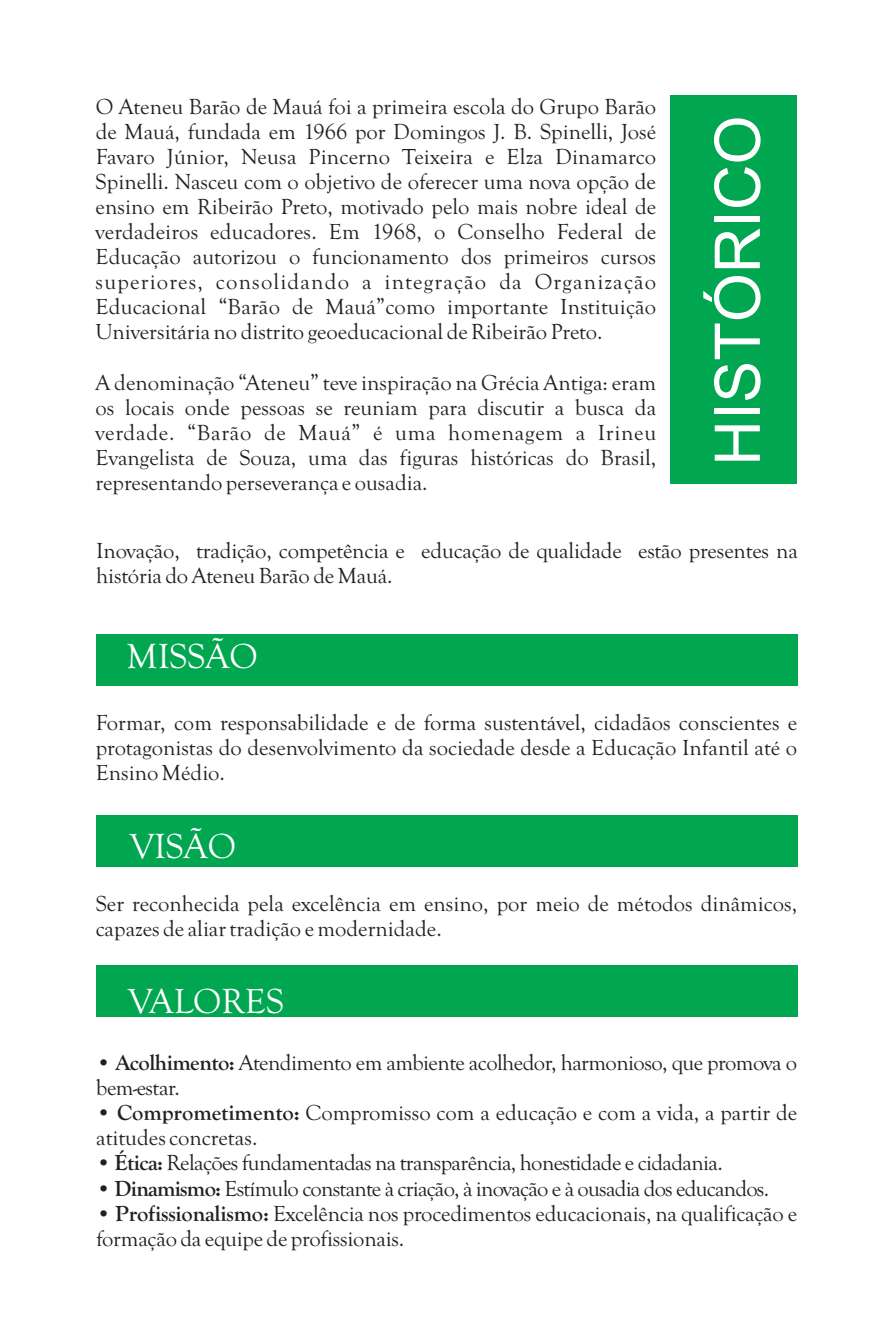
<style>
.page{position:relative;width:893px;height:1340px;background:#fff}
.page>*{position:absolute;margin:0;border:0;box-sizing:border-box;transform-origin:0 0}
.t1{font:63px "Arial";color:#fff}
.t2{font:36px "Goudy Old Style T";color:#fff}
.t3{font:22.5px/25px "Goudy Old Style T";letter-spacing:-.01em;color:#231f20}
.t4{font:22.5px "Goudy Old Style T";letter-spacing:-.035em;color:#231f20}
.t5{font:22.5px "Goudy Old Style T";letter-spacing:-.03em;color:#231f20}
.s1{font-weight:700}
</style>
<div class="page">
<div style="left:96px;top:815px;width:701px;height:51px;background:#00a650"></div>
<div style="left:670px;top:95px;width:127px;height:389px;background:#00a650"></div>
<div style="left:96px;top:634px;width:701px;height:51px;background:#00a650"></div>
<div style="left:96px;top:965px;width:701px;height:51px;background:#00a650"></div>
<p class="t3" style="left:96px;top:94px;width:562px;text-align:justify">O Ateneu Barão de Mauá foi a primeira escola do Grupo Barão de Mauá, fundada em 1966 por Domingos J. B. Spinelli, José Favaro Júnior, Neusa Pincerno Teixeira e Elza Dinamarco Spinelli. Nasceu com o objetivo de oferecer uma nova opção de ensino em Ribeirão Preto, motivado pelo mais nobre ideal de verdadeiros educadores. Em 1968, o Conselho Federal de Educação autorizou o funcionamento dos primeiros cursos superiores, consolidando a integração da Organização Educacional “Barão de Mauá”como importante Instituição Universitária no distrito geoeducacional de Ribeirão Preto.</p>
<p class="t3" style="left:96px;top:369px;width:562px;text-align:justify">A denominação “Ateneu” teve inspiração na Grécia Antiga: eram os locais onde pessoas se reuniam para discutir a busca da verdade. “Barão de Mauá” é uma homenagem a Irineu Evangelista de Souza, uma das figuras históricas do Brasil, representando perseverança e ousadia.</p>
<h1 class="t1" style="left:714px;top:466px;width:352px;rotate:-90deg">HISTÓRICO</h1>
<p class="t3" style="left:96px;top:538px;width:703px">Inovação, tradição, competência e educação de qualidade estão presentes na história do Ateneu Barão de Mauá.</p>
<h2 class="t2" style="left:127px;top:636px;width:133px">MISSÃO</h2>
<p class="t3" style="left:96px;top:710px;width:703px;text-align:justify">Formar, com responsabilidade e de forma sustentável, cidadãos conscientes e protagonistas do desenvolvimento da sociedade desde a Educação Infantil até o Ensino Médio.</p>
<h2 class="t2" style="left:130px;top:826px;width:108px">VISÃO</h2>
<p class="t3" style="left:96px;top:891px;width:703px">Ser reconhecida pela excelência em ensino, por meio de métodos dinâmicos, capazes de aliar tradição e modernidade.</p>
<h2 class="t2" style="left:128px;top:980px;width:157px">VALORES</h2>
<p class="t3" style="left:96px;top:1049px;width:702px">• <span class="s1">Acolhimento:</span> Atendimento em ambiente acolhedor, harmonioso, que promova o bem-estar.</p>
<p class="t3" style="left:96px;top:1100px;width:702px">• <span class="s1">Comprometimento:</span> Compromisso com a educação e com a vida, a partir de atitudes concretas.</p>
<p class="t5" style="left:96px;top:1150px;width:628px">• <span class="s1">Ética:</span> Relações fundamentadas na transparência, honestidade e cidadania.</p>
<p class="t4" style="left:96px;top:1175px;width:674px">• <span class="s1">Dinamismo:</span> Estímulo constante à criação, à inovação e à ousadia dos educandos.</p>
<p class="t3" style="left:96px;top:1201px;width:702px">• <span class="s1">Profissionalismo:</span> Excelência nos procedimentos educacionais, na qualificação e formação da equipe de profissionais.</p>
</div>
